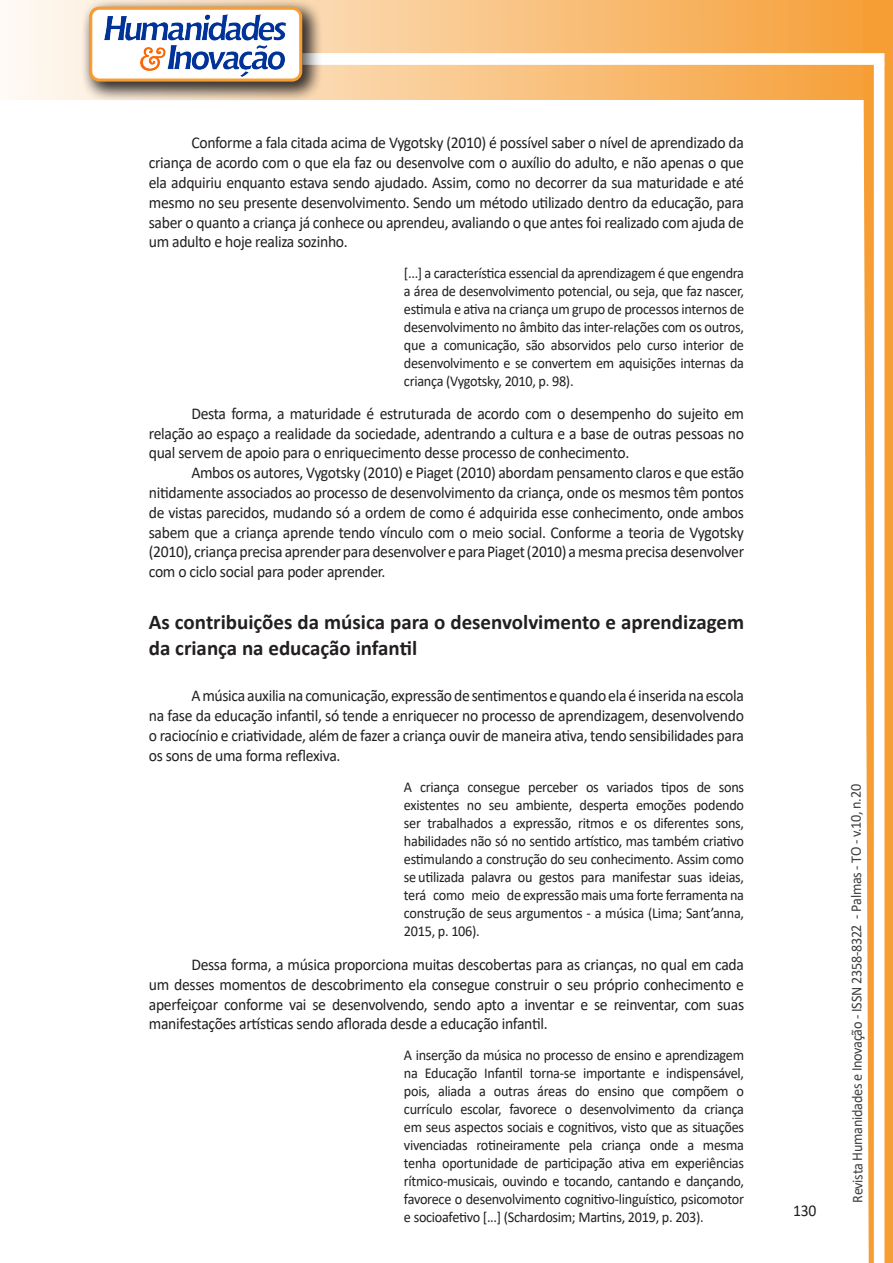
<style>
.page{position:relative;width:893px;height:1263px;background:#fff}
.page>*{position:absolute;margin:0;border:0;box-sizing:border-box;transform-origin:0 0}
.Titulo_2{font:700 21px/25.2px "Calibri";color:#231f20}
.texto{font:16.5px/19.8px "Calibri";letter-spacing:-.02em;color:#231f20;text-align:justify;scale:.95 1}
.citacao{font:15px/18px "Calibri";letter-spacing:-.02em;color:#231f20;text-align:justify;scale:.95 1}
.t1{font:15px "Calibri";letter-spacing:-.025em;color:#3e3e3f;scale:.95 1}
</style>
<div class="page">
<svg style="left:5px;top:0;width:858px;height:100px;background:#f9c484"></svg>
<div style="left:302px;top:53px;width:582px;height:12px;background:#fff;border:2px solid #fff"></div>
<svg style="left:863px;top:0;width:30px;height:1263px"></svg>
<div style="left:81px;top:0;width:241px;height:102px;background:#231f20;opacity:.75"></div>
<div style="left:91px;top:8px;width:210px;height:72px;background:#fff;border-radius:9px"></div>
<img style="left:104px;top:14px;width:181px;height:62px">
<div style="left:89px;top:7px;width:213px;height:75px;border:3px solid #f69e34;border-radius:9px"></div>
<p class="texto" style="left:149px;top:133px;width:628px;text-indent:43px">Conforme a fala citada acima de Vygotsky (2010) é possível saber o nível de aprendizado da criança de acordo com o que ela faz ou desenvolve com o auxílio do adulto, e não apenas o que ela adquiriu enquanto estava sendo ajudado. Assim, como no decorrer da sua maturidade e até mesmo no seu presente desenvolvimento. Sendo um método utilizado dentro da educação, para saber o quanto a criança já conhece ou aprendeu, avaliando o que antes foi realizado com ajuda de um adulto e hoje realiza sozinho.</p>
<p class="citacao" style="left:404px;top:264px;width:360px">[...] a característica essencial da aprendizagem é que engendra a área de desenvolvimento potencial, ou seja, que faz nascer, estimula e ativa na criança um grupo de processos internos de desenvolvimento no âmbito das inter-relações com os outros, que a comunicação, são absorvidos pelo curso interior de desenvolvimento e se convertem em aquisições internas da criança (Vygotsky, 2010, p. 98).</p>
<p class="texto" style="left:149px;top:403px;width:628px;text-indent:43px">Desta forma, a maturidade é estruturada de acordo com o desempenho do sujeito em relação ao espaço a realidade da sociedade, adentrando a cultura e a base de outras pessoas no qual servem de apoio para o enriquecimento desse processo de conhecimento.</p>
<p class="texto" style="left:149px;top:462px;width:628px;text-indent:43px">Ambos os autores, Vygotsky (2010) e Piaget (2010) abordam pensamento claros e que estão nitidamente associados ao processo de desenvolvimento da criança, onde os mesmos têm pontos de vistas parecidos, mudando só a ordem de como é adquirida esse conhecimento, onde ambos sabem que a criança aprende tendo vínculo com o meio social. Conforme a teoria de Vygotsky (2010), criança precisa aprender para desenvolver e para Piaget (2010) a mesma precisa desenvolver com o ciclo social para poder aprender.</p>
<p class="Titulo_2" style="left:149px;top:610px;width:597px">As contribuições da música para o desenvolvimento e aprendizagem da criança na educação infantil</p>
<p class="texto" style="left:149px;top:686px;width:628px;text-indent:43px">A música auxilia na comunicação, expressão de sentimentos e quando ela é inserida na escola na fase da educação infantil, só tende a enriquecer no processo de aprendizagem, desenvolvendo o raciocínio e criatividade, além de fazer a criança ouvir de maneira ativa, tendo sensibilidades para os sons de uma forma reflexiva.</p>
<p class="citacao" style="left:404px;top:777px;width:360px">A criança consegue perceber os variados tipos de sons existentes no seu ambiente, desperta emoções podendo ser trabalhados a expressão, ritmos e os diferentes sons, habilidades não só no sentido artístico, mas também criativo estimulando a construção do seu conhecimento. Assim como se utilizada palavra ou gestos para manifestar suas ideias, terá como meio de expressão mais uma forte ferramenta na construção de seus argumentos - a música (Lima; Sant’anna, 2015, p. 106).</p>
<p class="texto" style="left:149px;top:954px;width:628px;text-indent:43px">Dessa forma, a música proporciona muitas descobertas para as crianças, no qual em cada um desses momentos de descobrimento ela consegue construir o seu próprio conhecimento e aperfeiçoar conforme vai se desenvolvendo, sendo apto a inventar e se reinventar, com suas manifestações artísticas sendo aflorada desde a educação infantil.</p>
<p class="citacao" style="left:404px;top:1046px;width:360px">A inserção da música no processo de ensino e aprendizagem na Educação Infantil torna-se importante e indispensável, pois, aliada a outras áreas do ensino que compõem o currículo escolar, favorece o desenvolvimento da criança em seus aspectos sociais e cognitivos, visto que as situações vivenciadas rotineiramente pela criança onde a mesma tenha oportunidade de participação ativa em experiências rítmico-musicais, ouvindo e tocando, cantando e dançando, favorece o desenvolvimento cognitivo-linguístico, psicomotor e socioafetivo [...] (Schardosim; Martins, 2019, p. 203).</p>
<p class="texto" style="left:793px;top:1200px;width:26px">130</p>
<p class="t1" style="left:846px;top:1203px;width:442px;rotate:-90deg">Revista Humanidades e Inovação - ISSN 2358-8322 - Palmas - TO - v.10, n.20</p>
</div>
